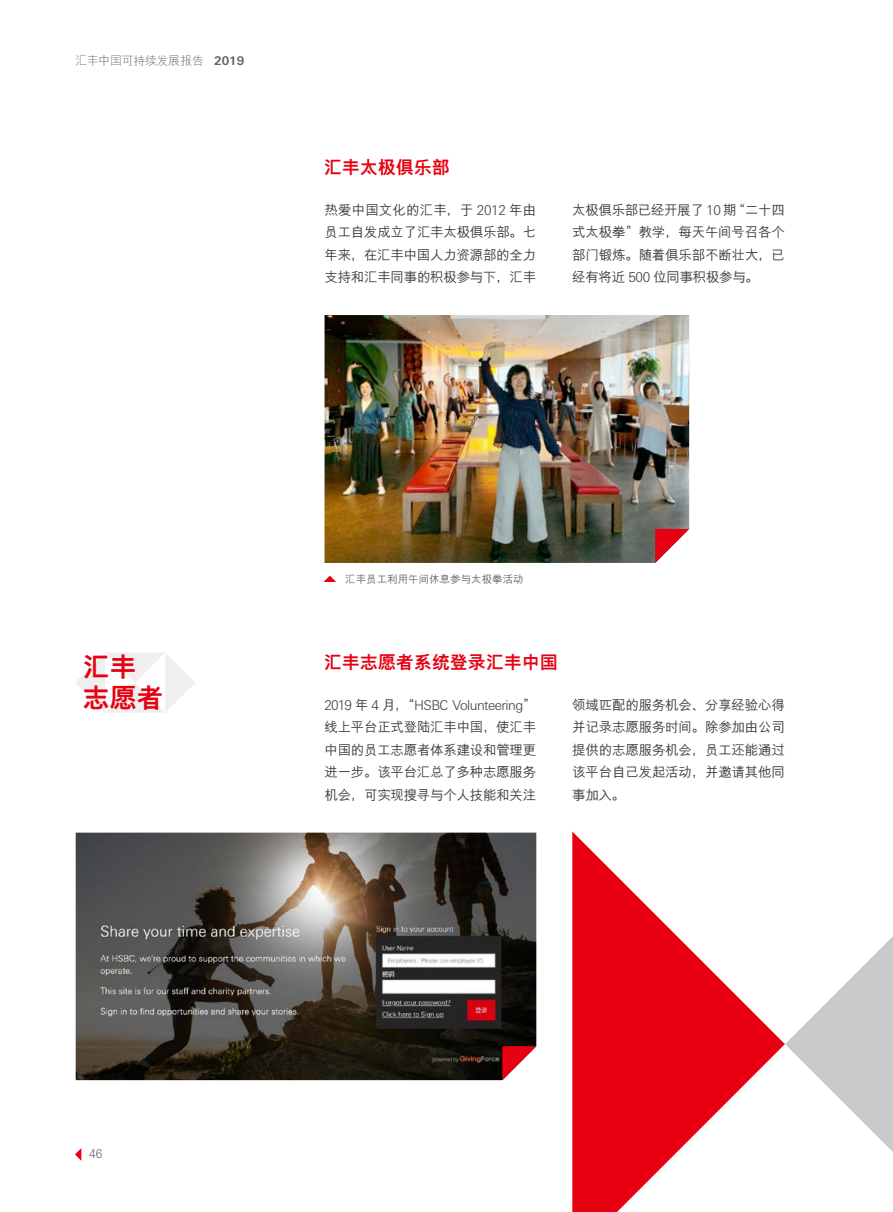
<style>
.page{position:relative;width:893px;height:1212px;background:#fff}
.page>*{position:absolute;margin:0;border:0;box-sizing:border-box;transform-origin:0 0}
.t1{font:800 27px/31.5px "M Hei PR Cfor HSBC";color:#e60012}
.t2{font:800 18px "M Hei PR Cfor HSBC";color:#e60012}
.t3{font:500 13.5px/22.5px "M Hei PR Cfor HSBC";letter-spacing:-.02em;color:#3e3a39;text-align:justify}
.t4{font:300 13.5px "Univers Nextfor HSBC";letter-spacing:-.04em;color:#3e3a39}
.t5{font:300 12px "M Hei PR Cfor HSBC";letter-spacing:-.025em;color:#656464}
.t6{font:300 12px "Univers Nextfor HSBC";color:#656464}
.t7{font:500 10.5px "M Hei PR Cfor HSBC";color:#656464}
.s1{font-family:"Univers Nextfor HSBC";font-weight:700}
.s2{font-family:"Univers Nextfor HSBC";font-weight:300}
.s3{font-family:"M Hei PR Cfor HSBC";font-weight:500}
</style>
<div class="page">
<svg style="left:75px;top:1148px;width:6px;height:13px"></svg>
<svg style="left:323px;top:576px;width:13px;height:6px"></svg>
<svg style="left:572px;top:831px;width:213px;height:381px;fill:#e60012"></svg>
<svg style="left:785px;top:936px;width:108px;height:216px"></svg>
<svg style="left:75px;top:653px;width:120px;height:60px"></svg>
<img style="left:325px;top:315px;width:364px;height:248px">
<svg style="left:655px;top:529px;width:34px;height:34px"></svg>
<img style="left:76px;top:833px;width:460px;height:247px">
<svg style="left:502px;top:1046px;width:34px;height:34px"></svg>
<p class="t5" style="left:75px;top:54px;width:171px">汇丰中国可持续发展报告 <span class="s1">2019</span></p>
<h2 class="t2" style="left:324px;top:157px;width:127px">汇丰太极俱乐部</h2>
<p class="t3" style="left:324px;top:199px;width:213px">热爱中国文化的汇丰，于 <span class="s2">2012</span> 年由员工自发成立了汇丰太极俱乐部。七年来，在汇丰中国人力资源部的全力支持和汇丰同事的积极参与下，汇丰</p>
<p class="t3" style="left:572px;top:199px;width:214px">太极俱乐部已经开展了 <span class="s2">10</span> 期“二十四式太极拳”教学，每天午间号召各个部门锻炼。随着俱乐部不断壮大，已经有将近 <span class="s2">500</span> 位同事积极参与。</p>
<h1 class="t1" style="left:83px;top:651px;width:82px">汇丰志愿者</h1>
<p class="t7" style="left:345px;top:573px;width:180px">汇丰员工利用午间休息参与太极拳活动</p>
<h2 class="t2" style="left:324px;top:652px;width:235px">汇丰志愿者系统登录汇丰中国</h2>
<p class="t4" style="left:325px;top:695px;width:213px">2019 <span class="s3">年</span> 4 <span class="s3">月，“</span>HSBC Volunteering<span class="s3">”</span></p>
<p class="t3" style="left:324px;top:716px;width:213px">线上平台正式登陆汇丰中国，使汇丰中国的员工志愿者体系建设和管理更进一步。该平台汇总了多种志愿服务机会，可实现搜寻与个人技能和关注</p>
<p class="t3" style="left:572px;top:694px;width:214px">领域匹配的服务机会、分享经验心得并记录志愿服务时间。除参加由公司提供的志愿服务机会，员工还能通过该平台自己发起活动，并邀请其他同事加入。</p>
<p class="t6" style="left:89px;top:1145px;width:15px">46</p>
</div>
